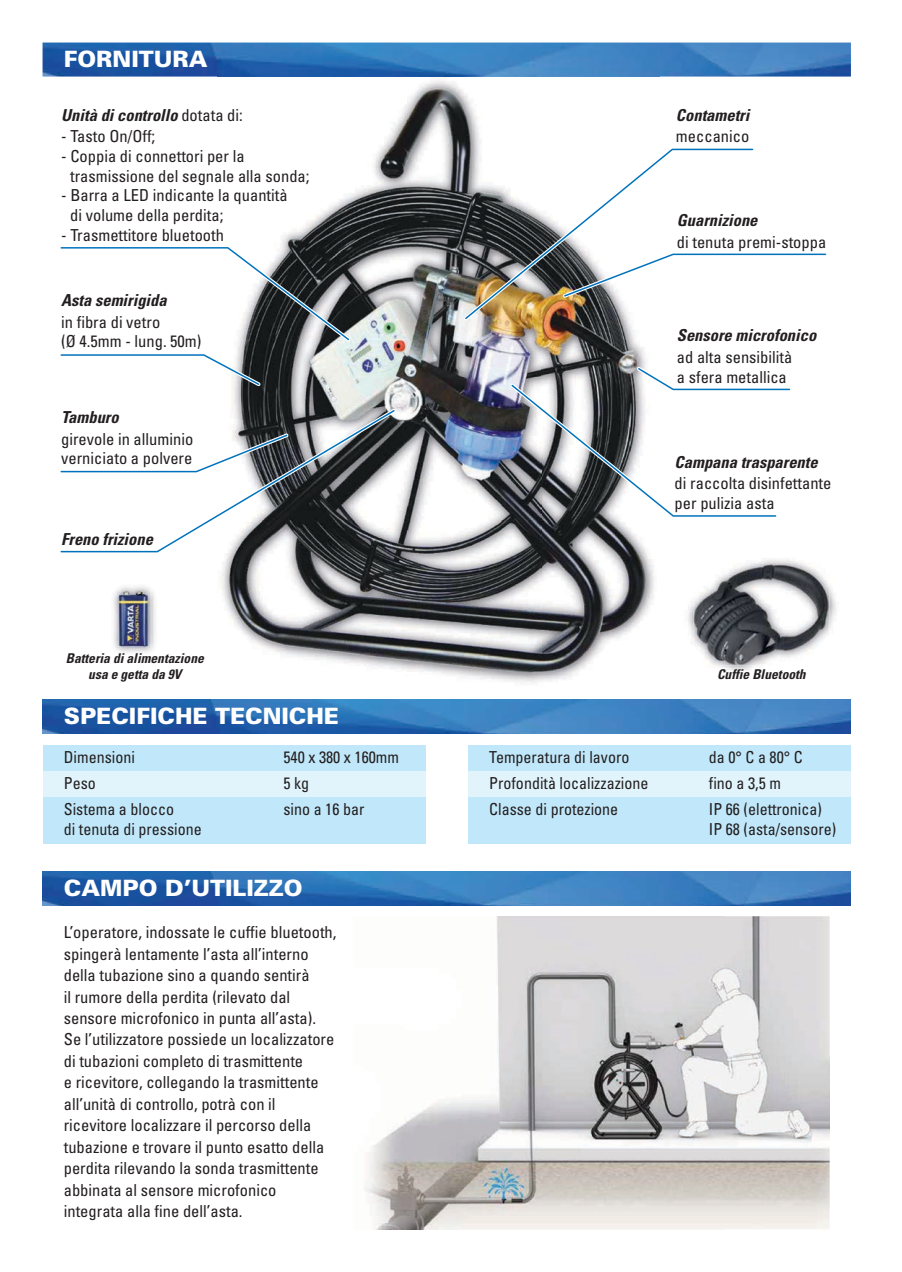
<style>
.page{position:relative;width:902px;height:1272px;background:#fff}
.page>*{position:absolute;margin:0;border:0;box-sizing:border-box;transform-origin:0 0}
.t1{font:900 22.5px "Univers";color:#fff}
.t2{font:condensed 16.5px/21.5px "Univers";color:#231f20}
.t3{font:italic 700 condensed 16.5px "Univers";color:#231f20}
.t4{font:italic 700 condensed 13.5px/16.2px "Univers";color:#231f20;text-align:center}
.s1{font-weight:400;font-style:normal}
</style>
<div class="page">
<img style="left:43px;top:43px;width:807px;height:34px">
<img style="left:43px;top:699px;width:807px;height:34px">
<img style="left:43px;top:871px;width:807px;height:34px">
<img style="left:217px;top:76px;width:442px;height:12px">
<img style="left:222px;top:555px;width:7px;height:57px">
<img style="left:645px;top:359px;width:9px;height:256px">
<img style="left:229px;top:88px;width:416px;height:585px">
<div style="left:468px;top:745px;width:382px;height:25px;background:#c1e8fa"></div>
<div style="left:468px;top:796px;width:382px;height:47px;background:#c1e8fa"></div>
<div style="left:468px;top:770px;width:382px;height:26px;background:#e1f4fc"></div>
<div style="left:43px;top:745px;width:382px;height:25px;background:#c1e8fa"></div>
<div style="left:43px;top:796px;width:382px;height:47px;background:#c1e8fa"></div>
<div style="left:43px;top:770px;width:382px;height:26px;background:#e1f4fc"></div>
<img style="left:688px;top:559px;width:149px;height:113px">
<img style="left:693px;top:562px;width:136px;height:103px">
<img style="left:113px;top:586px;width:42px;height:67px">
<img style="left:117px;top:590px;width:36px;height:57px">
<svg style="left:227px;top:405px;width:172px;height:150px"></svg>
<svg style="left:460px;top:146px;width:185px;height:177px"></svg>
<svg style="left:507px;top:363px;width:284px;height:156px"></svg>
<svg style="left:60px;top:351px;width:204px;height:38px"></svg>
<svg style="left:60px;top:408px;width:336px;height:145px"></svg>
<svg style="left:60px;top:430px;width:231px;height:45px"></svg>
<svg style="left:60px;top:244px;width:293px;height:101px"></svg>
<svg style="left:754px;top:253px;width:73px;height:3px"></svg>
<svg style="left:463px;top:148px;width:291px;height:172px"></svg>
<img style="left:364px;top:916px;width:465px;height:313px">
<img style="left:784px;top:1056px;width:45px;height:90px">
<h1 class="t1" style="left:64px;top:45px;width:145px">FORNITURA</h1>
<p class="t3" style="left:61px;top:105px;width:183px">Unità di controllo <span class="s1">dotata di:</span></p>
<p class="t2" style="left:61px;top:125px;width:96px">- Tasto On/Off;</p>
<p class="t2" style="left:70px;top:146px;width:241px;line-height:19.8px;text-indent:-9px">- Coppia di connettori per la trasmissione del segnale alla sonda;</p>
<p class="t2" style="left:70px;top:185px;width:219px;line-height:19.8px;text-indent:-9px">- Barra a LED indicante la quantità di volume della perdita;</p>
<p class="t2" style="left:61px;top:224px;width:164px">- Trasmettitore bluetooth</p>
<p class="t3" style="left:61px;top:290px;width:107px">Asta semirigida</p>
<p class="t2" style="left:61px;top:311px;width:142px;line-height:19.8px">in fibra di vetro<br>(Ø 4.5mm - lung. 50m)</p>
<p class="t3" style="left:61px;top:407px;width:59px">Tamburo</p>
<p class="t2" style="left:61px;top:428px;width:133px;line-height:19.8px">girevole in alluminio verniciato a polvere</p>
<p class="t3" style="left:61px;top:529px;width:93px">Freno frizione</p>
<p class="t4" style="left:66px;top:650px;width:140px">Batteria di alimentazione usa e getta da 9V</p>
<h1 class="t1" style="left:64px;top:702px;width:277px">SPECIFICHE TECNICHE</h1>
<p class="t2" style="left:64px;top:746px;width:73px">Dimensioni</p>
<p class="t2" style="left:283px;top:746px;width:117px">540 x 380 x 160mm</p>
<p class="t2" style="left:64px;top:772px;width:34px">Peso</p>
<p class="t2" style="left:283px;top:772px;width:27px">5 kg</p>
<p class="t2" style="left:64px;top:798px;width:112px">Sistema a blocco</p>
<p class="t2" style="left:283px;top:798px;width:82px">sino a 16 bar</p>
<p class="t2" style="left:64px;top:818px;width:139px">di tenuta di pressione</p>
<h1 class="t1" style="left:64px;top:874px;width:240px">CAMPO D’UTILIZZO</h1>
<p class="t2" style="left:64px;top:921px;width:274px">L’operatore, indossate le cuffie bluetooth, spingerà lentamente l’asta all’interno della tubazione sino a quando sentirà<br>il rumore della perdita (rilevato dal sensore microfonico in punta all’asta).<br>Se l’utilizzatore possiede un localizzatore di tubazioni completo di trasmittente<br>e ricevitore, collegando la trasmittente all’unità di controllo, potrà con il ricevitore localizzare il percorso della tubazione e trovare il punto esatto della perdita rilevando la sonda trasmittente abbinata al sensore microfonico integrata alla fine dell’asta.</p>
<p class="t3" style="left:676px;top:105px;width:75px">Contametri</p>
<p class="t2" style="left:676px;top:125px;width:75px">meccanico</p>
<p class="t3" style="left:676px;top:210px;width:82px">Guarnizione</p>
<p class="t2" style="left:676px;top:231px;width:151px">di tenuta premi-stoppa</p>
<p class="t3" style="left:676px;top:325px;width:141px">Sensore microfonico</p>
<p class="t2" style="left:676px;top:347px;width:117px;line-height:19.8px">ad alta sensibilità a sfera metallica</p>
<p class="t3" style="left:674px;top:452px;width:144px">Campana trasparente</p>
<p class="t2" style="left:674px;top:473px;width:158px;line-height:19.8px">di raccolta disinfettante per pulizia asta</p>
<p class="t4" style="left:717px;top:666px;width:90px">Cuffie Bluetooth</p>
<p class="t2" style="left:489px;top:746px;width:142px">Temperatura di lavoro</p>
<p class="t2" style="left:709px;top:746px;width:95px">da 0° C a 80° C</p>
<p class="t2" style="left:489px;top:772px;width:161px">Profondità localizzazione</p>
<p class="t2" style="left:709px;top:772px;width:73px">fino a 3,5 m</p>
<p class="t2" style="left:489px;top:798px;width:130px">Classe di protezione</p>
<p class="t2" style="left:709px;top:799px;width:129px;line-height:19.8px">IP 66 (elettronica)<br>IP 68 (asta/sensore)</p>
</div>
